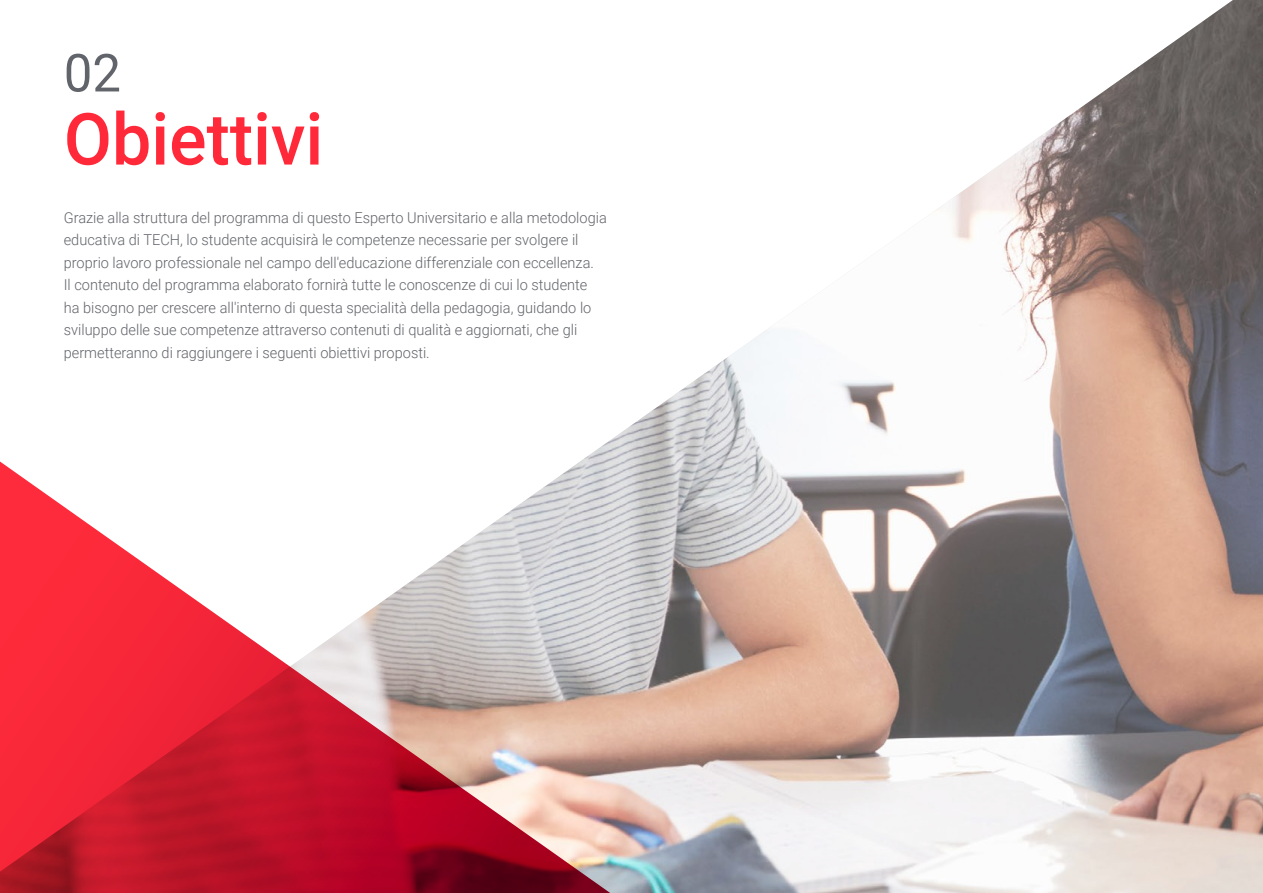
<style>
.page{position:relative;width:1263px;height:893px;background:#fff}
.page>*{position:absolute;margin:0;border:0;box-sizing:border-box;transform-origin:0 0}
.t1{font:500 72px "Roboto";color:#ff293a}
.t2{font:52.5px "Roboto";color:#61646a}
.t3{font:300 15px/22.5px "Roboto";color:#61646a}
</style>
<div class="page">
<img style="left:602px;top:0;width:661px;height:893px">
<svg style="left:0;top:446px;width:640px;height:447px"></svg>
<h2 class="t2" style="left:64px;top:36px;width:59px">02</h2>
<h1 class="t1" style="left:64px;top:89px;width:261px">Obiettivi</h1>
<p class="t3" style="left:64px;top:205px;width:544px">Grazie alla struttura del programma di questo Esperto Universitario e alla metodologia educativa di TECH, lo studente acquisirà le competenze necessarie per svolgere il proprio lavoro professionale nel campo dell'educazione differenziale con eccellenza.<br>Il contenuto del programma elaborato fornirà tutte le conoscenze di cui lo studente ha bisogno per crescere all'interno di questa specialità della pedagogia, guidando lo sviluppo delle sue competenze attraverso contenuti di qualità e aggiornati, che gli permetteranno di raggiungere i seguenti obiettivi proposti.</p>
</div>
